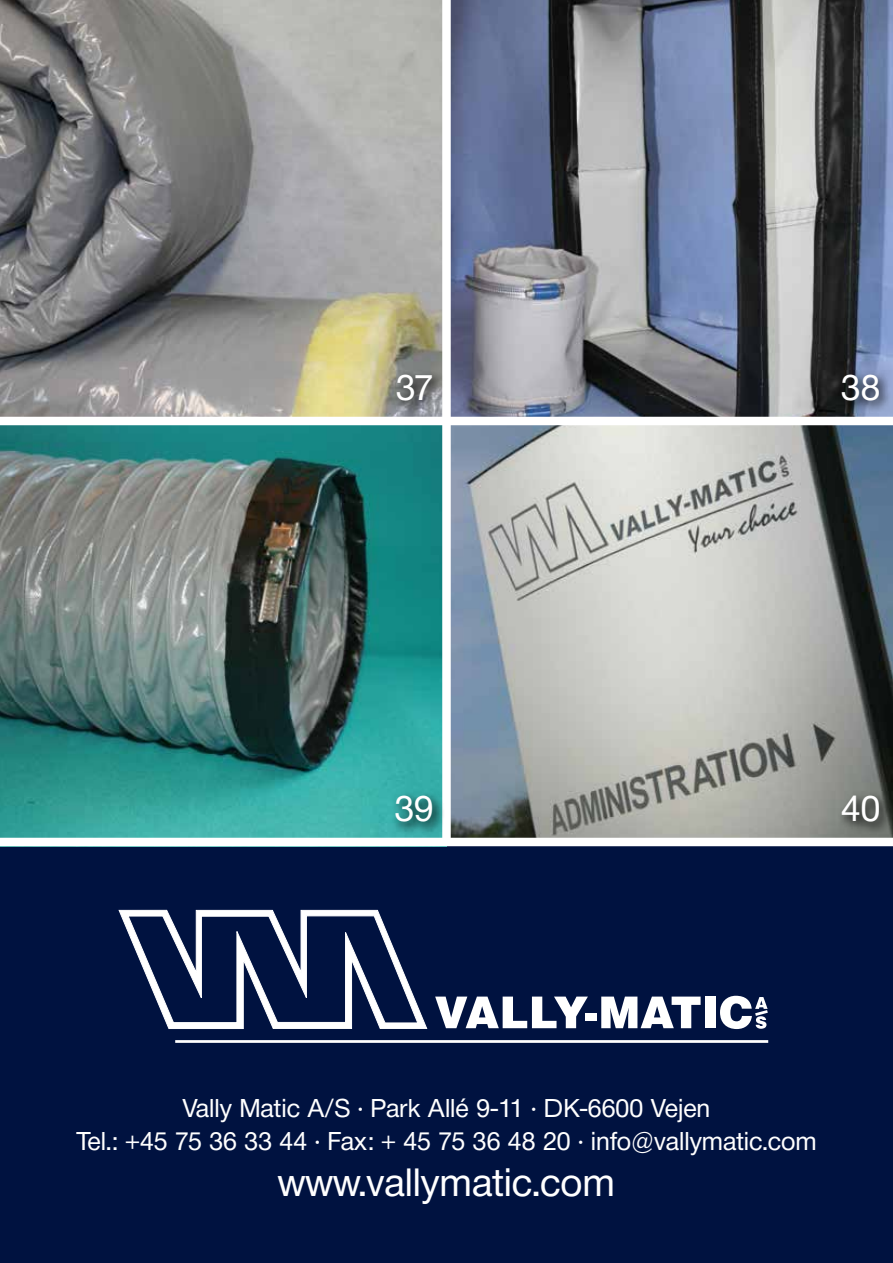
<style>
.page{position:relative;width:893px;height:1263px;background:#fff}
.page>*{position:absolute;margin:0;border:0;box-sizing:border-box;transform-origin:0 0}
.t1{font:39px "Neue Helvetica BQ";color:#fff}
.t2{font:36px "Neue Helvetica BQ";color:#fff}
.t3{font:25.5px/32.4px "Neue Helvetica BQ";color:#fff;text-align:center}
</style>
<div class="page">
<div style="left:0;top:842px;width:893px;height:421px;background:#001240"></div>
<img style="left:0;top:0;width:893px;height:417px">
<img style="left:0;top:425px;width:442px;height:413px">
<img style="left:451px;top:425px;width:442px;height:413px">
<hr style="left:175px;top:1040px;width:593px;height:3px;background:#fff">
<svg style="left:119px;top:910px;width:308px;height:119px"></svg>
<svg style="left:435px;top:996px;width:153px;height:32px"></svg>
<div style="left:585px;top:1013px;width:12px;height:8px;background:#fff"></div>
<svg style="left:601px;top:996px;width:100px;height:32px"></svg>
<div style="left:705px;top:996px;width:11px;height:32px;background:#fff"></div>
<svg style="left:720px;top:996px;width:48px;height:33px"></svg>
<div style="left:442px;top:0;width:9px;height:842px;background:#fff"></div>
<div style="left:0;top:838px;width:893px;height:8px;background:#fff"></div>
<svg style="left:393px;top:370px;width:50px;height:43px;background:#797b7d"></svg>
<svg style="left:391px;top:792px;width:52px;height:43px;background:#30918d"></svg>
<svg style="left:838px;top:370px;width:54px;height:43px;background:#556077"></svg>
<svg style="left:837px;top:792px;width:55px;height:43px;background:#616560"></svg>
<h2 class="t2" style="left:396px;top:365px;width:39px">37</h2>
<h2 class="t2" style="left:841px;top:365px;width:41px">38</h2>
<h2 class="t2" style="left:395px;top:786px;width:41px">39</h2>
<h2 class="t2" style="left:841px;top:786px;width:41px">40</h2>
<p class="t3" style="left:76px;top:1092px;width:742px">Vally Matic A/S · Park Allé 9-11 · DK-6600 Vejen<br>Tel.: +45 75 36 33 44 · Fax: + 45 75 36 48 20 · info@vallymatic.com</p>
<h1 class="t1" style="left:278px;top:1158px;width:339px">www.vallymatic.com</h1>
</div>
